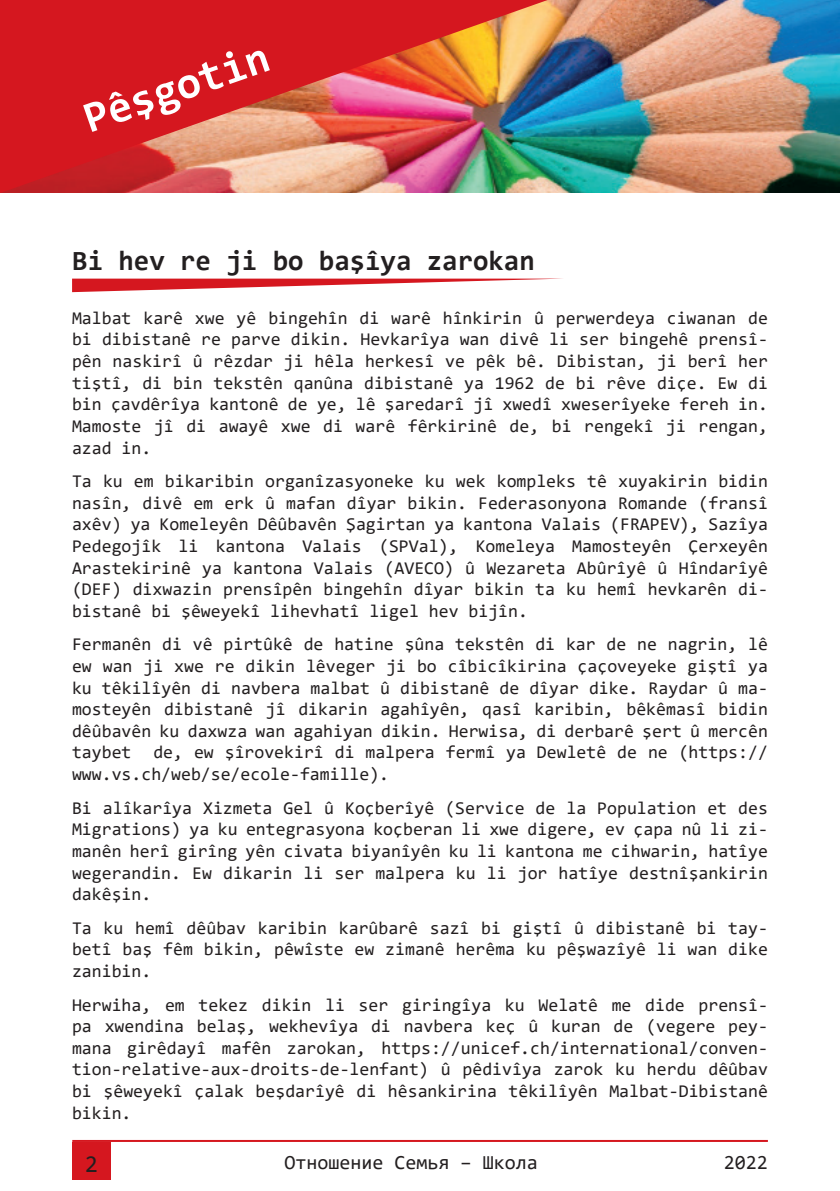
<style>
.page{position:relative;width:840px;height:1191px;background:#fff}
.page>*{position:absolute;margin:0;border:0;box-sizing:border-box;transform-origin:0 0}
.t1{font:700 44px "Consolas";color:#fff}
.t2{font:700 28px "Consolas";color:#231f20}
.t3{font:24px "Consolas";color:#231f20}
.t4{font:20px "Consolas";color:#231f20}
.t5{font:18px/21.6px "Consolas";color:#231f20;text-align:justify}
</style>
<div class="page">
<div style="left:72px;top:1142px;width:39px;height:37px;background:#d5171f"></div>
<hr style="left:72px;top:1140px;width:695px;height:2px;background:#d5171f">
<img style="left:547px;top:0;width:292px;height:193px">
<img style="left:0;top:0;width:547px;height:193px">
<svg style="left:72px;top:279px;width:476px;height:13px"></svg>
<h1 class="t1" style="left:76px;top:92px;width:195px;rotate:-19deg">Pêşgotin</h1>
<h2 class="t2" style="left:72px;top:243px;width:464px">Bi hev re ji bo başîya zarokan</h2>
<p class="t5" style="left:72px;top:307px;width:697px">Malbat karê xwe yê bingehîn di warê hînkirin û perwerdeya ciwanan de bi dibistanê re parve dikin. Hevkarîya wan divê li ser bingehê prensî&shy;pên naskirî û rêzdar ji hêla herkesî ve pêk bê. Dibistan, ji berî her tiştî, di bin tekstên qanûna dibistanê ya 1962 de bi rêve diçe. Ew di bin çavdêrîya kantonê de ye, lê şaredarî jî xwedî xweserîyeke fereh in.<br>Mamoste jî di awayê xwe di warê fêrkirinê de, bi rengekî ji rengan, azad in.</p>
<p class="t5" style="left:72px;top:470px;width:697px">Ta ku em bikaribin organîzasyoneke ku wek kompleks tê xuyakirin bidin nasîn, divê em erk û mafan dîyar bikin. Federasonyona Romande (fransî axêv) ya Komeleyên Dêûbavên Şagirtan ya kantona Valais (FRAPEV), Sazîya Pedegojîk li kantona Valais (SPVal), Komeleya Mamosteyên Çerxeyên Arastekirinê ya kantona Valais (AVECO) û Wezareta Abûrîyê û Hîndarîyê (DEF) dixwazin prensîpên bingehîn dîyar bikin ta ku hemî hevkarên di&shy;bistanê bi şêweyekî lihevhatî ligel hev bijîn.</p>
<p class="t5" style="left:72px;top:633px;width:697px">Fermanên di vê pirtûkê de hatine şûna tekstên di kar de ne nagrin, lê ew wan ji xwe re dikin lêveger ji bo cîbicîkirina çaçoveyeke giştî ya ku têkilîyên di navbera malbat û dibistanê de dîyar dike. Raydar û ma&shy;mosteyên dibistanê jî dikarin agahîyên, qasî karibin, bêkêmasî bidin dêûbavên ku daxwza wan agahiyan dikin. Herwisa, di derbarê şert û mercên taybet de, ew şîrovekirî di malpera fermî ya Dewletê de ne (https:// www.vs.ch/web/se/ecole-famille).</p>
<p class="t5" style="left:72px;top:796px;width:697px">Bi alîkarîya Xizmeta Gel û Koçberîyê (Service de la Population et des Migrations) ya ku entegrasyona koçberan li xwe digere, ev çapa nû li zi&shy;manên herî girîng yên civata biyanîyên ku li kantona me cihwarin, hatîye wegerandin. Ew dikarin li ser malpera ku li jor hatîye destnîşankirin dakêşin.</p>
<p class="t5" style="left:72px;top:916px;width:697px">Ta ku hemî dêûbav karibin karûbarê sazî bi giştî û dibistanê bi tay&shy;betî baş fêm bikin, pêwîste ew zimanê herêma ku pêşwazîyê li wan dike zanibin.</p>
<p class="t5" style="left:72px;top:993px;width:697px">Herwiha, em tekez dikin li ser giringîya ku Welatê me dide prensî&shy;pa xwendina belaş, wekhevîya di navbera keç û kuran de (vegere pey&shy;mana girêdayî mafên zarokan, https://unicef.ch/international/conven&shy;tion-relative-aux-droits-de-lenfant) û pêdivîya zarok ku herdu dêûbav bi şêweyekî çalak beşdarîyê di hêsankirina têkilîyên Malbat-Dibistanê bikin.</p>
<h3 class="t3" style="left:85px;top:1147px;width:15px">2</h3>
<p class="t4" style="left:284px;top:1148px;width:255px">Отношение Семья – Школа</p>
<p class="t4" style="left:723px;top:1148px;width:45px">2022</p>
</div>
